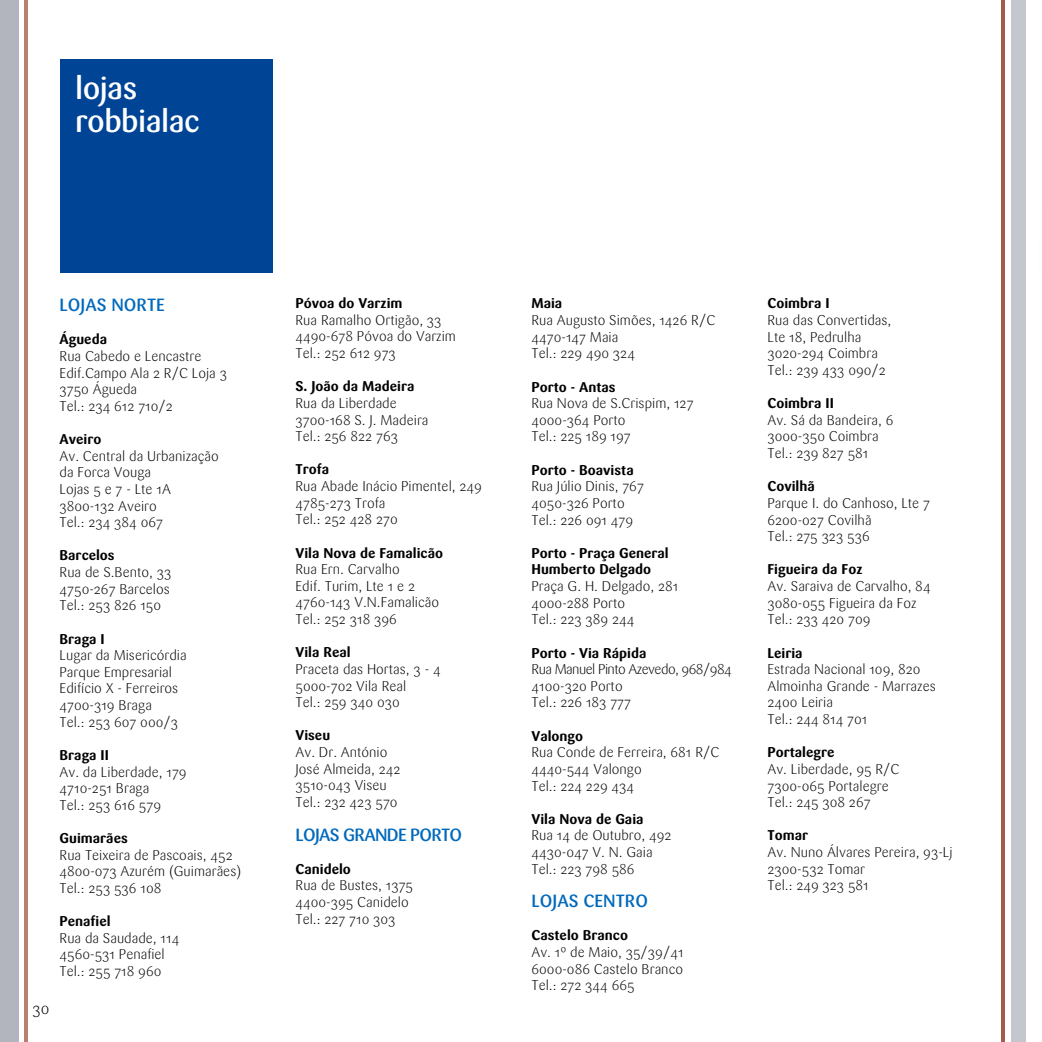
<style>
.page{position:relative;width:1042px;height:1042px;background:#fff}
.page>*{position:absolute;margin:0;border:0;box-sizing:border-box;transform-origin:0 0}
.t1{font:500 31.5px/33.2px "Sari Pro";letter-spacing:-.02em;color:#fff}
.t2{font:500 17.5px "Sari Pro";color:#0069bc}
.t3{font:500 17.5px "Sari Pro";letter-spacing:-.04em;color:#0069bc}
.t4{font:300 15.75px "Sari Pro";color:#000}
.t5{font:300 14px/16.6px "Sari Pro";color:#000}
.t6{font:700 14px/16.6px "Sari Pro";color:#000}
.t7{font:300 14px/16.6px "Sari Pro";letter-spacing:-.04em;color:#000}
</style>
<div class="page">
<hr style="left:24px;top:0;width:4px;height:1042px;background:#b78070">
<div style="left:1011px;top:0;width:14px;height:1042px;background:#c5c7cf"></div>
<div style="left:0;top:0;width:19px;height:1042px;background:#b2b5bd"></div>
<hr style="left:1001px;top:0;width:3px;height:1042px;background:#a45c4d">
<div style="left:60px;top:60px;width:213px;height:213px;background:#004496"></div>
<h1 class="t1" style="left:75px;top:71px;width:126px">lojas robbialac</h1>
<p class="t4" style="left:33px;top:998px;width:18px">30</p>
<p class="t2" style="left:60px;top:294px;width:107px">LOJAS NORTE</p>
<p class="t6" style="left:60px;top:331px;width:49px">Águeda</p>
<p class="t5" style="left:60px;top:348px;width:169px">Rua Cabedo e Lencastre<br>Edif.Campo Ala 2 R/C Loja 3<br>3750 Águeda<br>Tel.: 234 612 710/2</p>
<p class="t6" style="left:60px;top:431px;width:43px">Aveiro</p>
<p class="t5" style="left:60px;top:447px;width:161px">Av. Central da Urbanização da Forca Vouga<br>Lojas 5 e 7 - Lte 1A<br>3800-132 Aveiro<br>Tel.: 234 384 067</p>
<p class="t6" style="left:60px;top:547px;width:57px">Barcelos</p>
<p class="t5" style="left:60px;top:564px;width:113px;text-align:justify">Rua de S.Bento, 33<br>4750-267 Barcelos Tel.: 253 826 150</p>
<p class="t6" style="left:60px;top:630px;width:47px">Braga I</p>
<p class="t5" style="left:60px;top:647px;width:129px">Lugar da Misericórdia<br>Parque Empresarial<br>Edifício X - Ferreiros<br>4700-319 Braga<br>Tel.: 253 607 000/3</p>
<p class="t6" style="left:60px;top:747px;width:51px">Braga II</p>
<p class="t5" style="left:60px;top:763px;width:129px">Av. da Liberdade, 179<br>4710-251 Braga<br>Tel.: 253 616 579</p>
<p class="t6" style="left:60px;top:830px;width:70px">Guimarães</p>
<p class="t5" style="left:60px;top:846px;width:183px">Rua Teixeira de Pascoais, 452<br>4800-073 Azurém (Guimarães)<br>Tel.: 253 536 108</p>
<p class="t6" style="left:60px;top:913px;width:53px">Penafiel</p>
<p class="t5" style="left:60px;top:929px;width:121px">Rua da Saudade, 114<br>4560-531 Penafiel<br>Tel.: 255 718 960</p>
<p class="t6" style="left:295px;top:295px;width:108px">Póvoa do Varzim</p>
<p class="t5" style="left:295px;top:312px;width:162px">Rua Ramalho Ortigão, 33<br>4490-678 Póvoa do Varzim<br>Tel.: 252 612 973</p>
<p class="t6" style="left:295px;top:378px;width:120px">S. João da Madeira</p>
<p class="t5" style="left:295px;top:395px;width:135px">Rua da Liberdade<br>3700-168 S. J. Madeira<br>Tel.: 256 822 763</p>
<p class="t6" style="left:295px;top:461px;width:35px">Trofa</p>
<p class="t5" style="left:295px;top:478px;width:188px">Rua Abade Inácio Pimentel, 249<br>4785-273 Trofa<br>Tel.: 252 428 270</p>
<p class="t6" style="left:295px;top:544px;width:149px">Vila Nova de Famalicão</p>
<p class="t5" style="left:295px;top:561px;width:145px">Rua Ern. Carvalho<br>Edif. Turim, Lte 1 e 2<br>4760-143 V.N.Famalicão<br>Tel.: 252 318 396</p>
<p class="t6" style="left:295px;top:644px;width:57px">Vila Real</p>
<p class="t5" style="left:295px;top:661px;width:147px">Praceta das Hortas, 3 - 4<br>5000-702 Vila Real<br>Tel.: 259 340 030</p>
<p class="t6" style="left:295px;top:727px;width:36px">Viseu</p>
<p class="t5" style="left:295px;top:744px;width:106px">Av. Dr. António<br>José Almeida, 242<br>3510-043 Viseu<br>Tel.: 232 423 570</p>
<p class="t3" style="left:295px;top:823px;width:168px">LOJAS GRANDE PORTO</p>
<p class="t6" style="left:295px;top:860px;width:57px">Canidelo</p>
<p class="t5" style="left:295px;top:877px;width:119px">Rua de Bustes, 1375<br>4400-395 Canidelo<br>Tel.: 227 710 303</p>
<p class="t6" style="left:531px;top:295px;width:32px">Maia</p>
<p class="t5" style="left:531px;top:312px;width:185px">Rua Augusto Simões, 1426 R/C<br>4470-147 Maia<br>Tel.: 229 490 324</p>
<p class="t6" style="left:531px;top:378px;width:86px">Porto - Antas</p>
<p class="t5" style="left:531px;top:395px;width:164px">Rua Nova de S.Crispim, 127<br>4000-364 Porto<br>Tel.: 225 189 197</p>
<p class="t6" style="left:531px;top:461px;width:104px">Porto - Boavista</p>
<p class="t5" style="left:531px;top:478px;width:114px">Rua Júlio Dinis, 767<br>4050-326 Porto<br>Tel.: 226 091 479</p>
<p class="t6" style="left:531px;top:544px;width:139px">Porto - Praça General<br>Humberto Delgado</p>
<p class="t5" style="left:531px;top:578px;width:148px">Praça G. H . Delgado, 281<br>4000-288 Porto<br>Tel.: 223 389 244</p>
<p class="t6" style="left:531px;top:644px;width:116px">Porto - Via Rápida</p>
<p class="t7" style="left:531px;top:661px;width:202px">Rua Manuel Pinto Azevedo, 968/984<br>4100-320 Porto<br>Tel.: 226 183 777</p>
<p class="t6" style="left:531px;top:727px;width:53px">Valongo</p>
<p class="t5" style="left:531px;top:744px;width:189px">Rua Conde de Ferreira, 681 R/C<br>4440-544 Valongo<br>Tel.: 224 229 434</p>
<p class="t6" style="left:531px;top:810px;width:114px">Vila Nova de Gaia</p>
<p class="t5" style="left:531px;top:827px;width:142px">Rua 14 de Outubro, 492<br>4430-047 V. N. Gaia<br>Tel.: 223 798 586</p>
<p class="t2" style="left:531px;top:889px;width:118px">LOJAS CENTRO</p>
<p class="t6" style="left:531px;top:927px;width:98px">Castelo Branco</p>
<p class="t5" style="left:531px;top:943px;width:154px;text-align:justify">Av. 1º de Maio, 35/39/41<br>6000-086 Castelo Branco Tel.: 272 344 665</p>
<p class="t6" style="left:767px;top:295px;width:64px">Coimbra I</p>
<p class="t5" style="left:767px;top:312px;width:125px">Rua das Convertidas,<br>Lte 18, Pedrulha<br>3020-294 Coimbra<br>Tel.: 239 433 090/2</p>
<p class="t6" style="left:767px;top:395px;width:68px">Coimbra II</p>
<p class="t5" style="left:767px;top:411px;width:128px">Av. Sá da Bandeira, 6<br>3000-350 Coimbra<br>Tel.: 239 827 581</p>
<p class="t6" style="left:767px;top:478px;width:49px">Covilhã</p>
<p class="t5" style="left:767px;top:495px;width:164px">Parque I. do Canhoso, Lte 7<br>6200-027 Covilhã<br>Tel.: 275 323 536</p>
<p class="t6" style="left:767px;top:561px;width:96px">Figueira da Foz</p>
<p class="t5" style="left:767px;top:578px;width:165px">Av. Saraiva de Carvalho, 84<br>3080-055 Figueira da Foz<br>Tel.: 233 420 709</p>
<p class="t6" style="left:767px;top:644px;width:37px">Leiria</p>
<p class="t5" style="left:767px;top:661px;width:170px">Estrada Nacional 109, 820<br>Almoinha Grande - Marrazes<br>2400 Leiria<br>Tel.: 244 814 701</p>
<p class="t6" style="left:767px;top:744px;width:69px">Portalegre</p>
<p class="t5" style="left:767px;top:760px;width:134px">Av. Liberdade, 95 R/C<br>7300-065 Portalegre<br>Tel.: 245 308 267</p>
<p class="t6" style="left:767px;top:827px;width:42px">Tomar</p>
<p class="t5" style="left:767px;top:844px;width:187px">Av. Nuno Álvares Pereira, 93-Lj<br>2300-532 Tomar<br>Tel.: 249 323 581</p>
</div>
